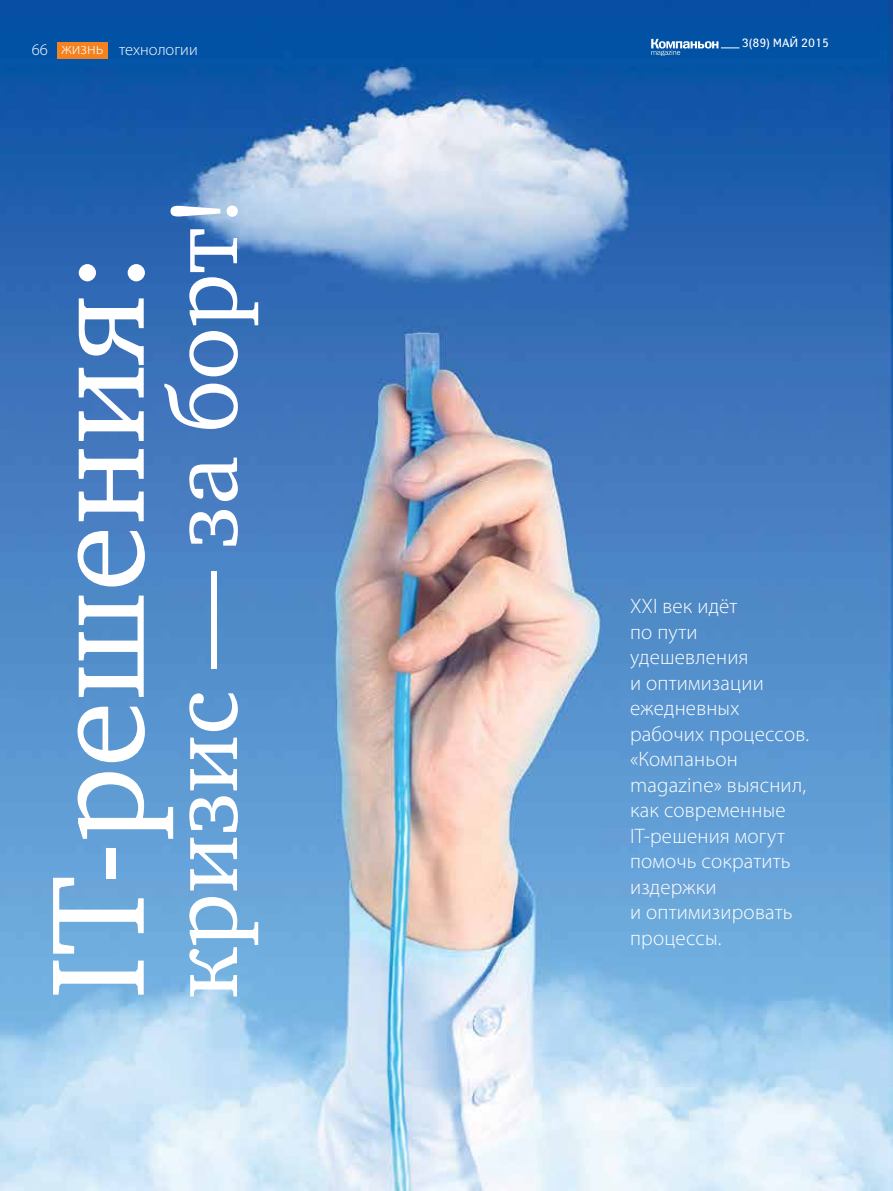
<style>
.page{position:relative;width:893px;height:1191px;background:#fff}
.page>*{position:absolute;margin:0;border:0;box-sizing:border-box;transform-origin:0 0}
.t1{font:135.15px "Charter ITC";color:#fff}
.t2{font:97.35px "Charter ITC";color:#fff}
.t3{font:300 21px/25.5px "Myriad Pro";letter-spacing:.01em;color:#fff}
.t4{font:300 16.5px "Myriad Pro";color:#fff}
.t5{font:12px "Yanus";color:#fff}
</style>
<div class="page">
<img style="left:0;top:0;width:893px;height:1191px">
<div style="left:57px;top:42px;width:51px;height:17px;background:#f58220"></div>
<svg style="left:651px;top:39px;width:88px;height:17px"></svg>
<p class="t4" style="left:32px;top:40px;width:18px">66</p>
<p class="t4" style="left:119px;top:40px;width:80px">технологии</p>
<p class="t4" style="left:62px;top:39px;width:43px">жизнь</p>
<h2 class="t2" style="left:143px;top:999px;width:806px;rotate:-90deg">кризис — за борт!</h2>
<h1 class="t1" style="left:13px;top:999px;width:749px;rotate:-90deg">IT-решения:</h1>
<p class="t5" style="left:742px;top:36px;width:89px">3(89) МАЙ 2015</p>
<p class="t3" style="left:630px;top:593px;width:181px">XXI век идёт<br>по пути удешевления<br>и оптимизации ежедневных рабочих процессов. «Компаньон magazine» выяснил, как современные<br>IT‑решения могут помочь сократить издержки<br>и оптимизировать процессы.</p>
</div>
